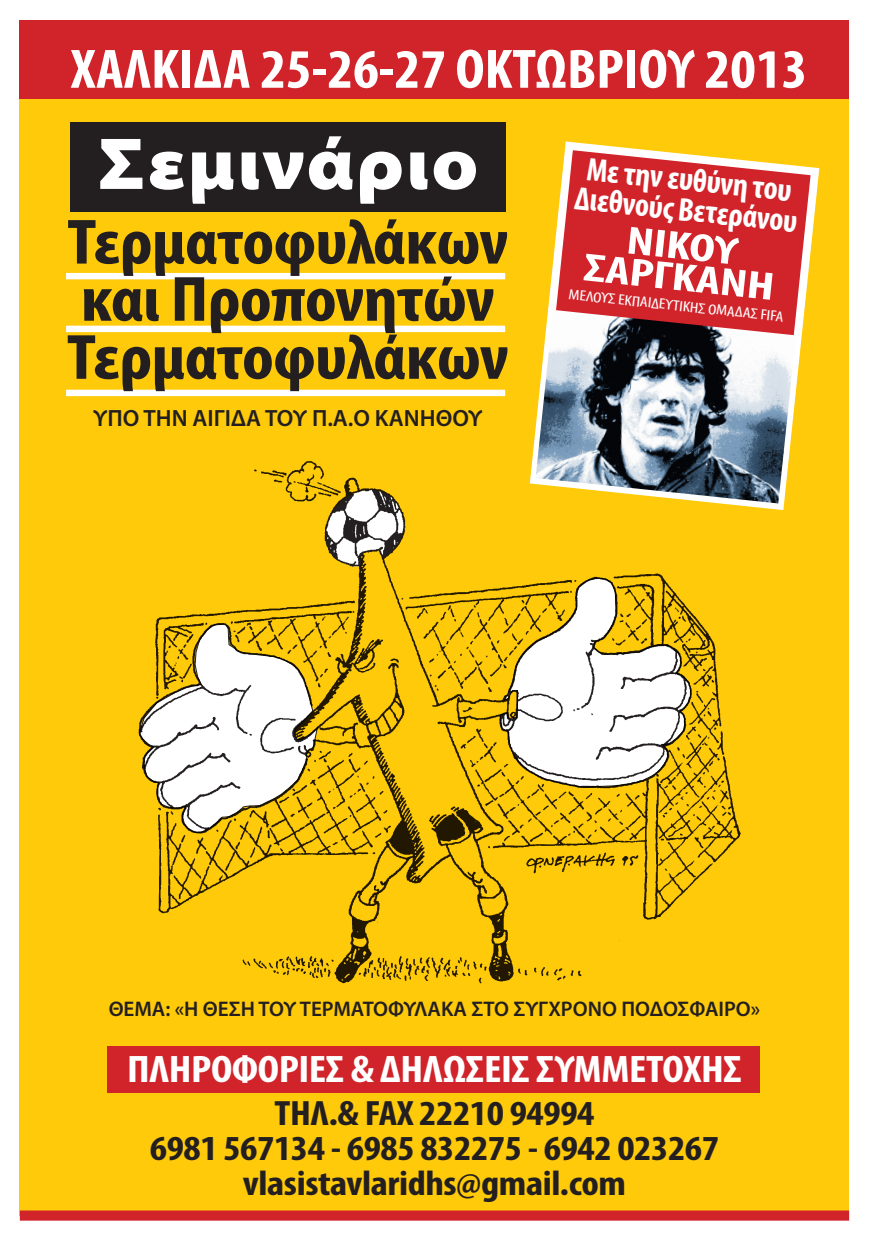
<style>
.page{position:relative;width:869px;height:1241px;background:#fff}
.page>*{position:absolute;margin:0;border:0;box-sizing:border-box;transform-origin:0 0}
.t1{font:900 semi-expanded 74.02px "Myriad Pro";letter-spacing:.03em;color:#fff}
.t2{font:700 condensed 64.4px "Myriad Pro";letter-spacing:-.01em;color:#231f20;scale:1.15 1}
.t3{font:700 condensed 55.82px "Myriad Pro";color:#fff;scale:1.08 1}
.t4{font:700 condensed 39.55px "Myriad Pro";color:#fff;scale:1.35 1}
.t5{font:700 condensed 38.5px "Myriad Pro";letter-spacing:-.01em;color:#fff;scale:1.15 1}
.t6{font:700 condensed 35.26px "Myriad Pro";letter-spacing:-.01em;color:#231f20;scale:1.15 1}
.t7{font:700 condensed 32.9px "Myriad Pro";color:#fff}
.t8{font:600 23.54px "Myriad Pro";color:#231f20}
.t9{font:600 21.18px "Myriad Pro";color:#231f20}
.t10{font:condensed 14.7px "Myriad Pro";color:#fff;scale:1.25 1}
</style>
<div class="page">
<div style="left:20px;top:20px;width:828px;height:1195px;background:#feca0a"></div>
<svg style="left:532px;top:141px;width:288px;height:369px"></svg>
<img style="left:535px;top:310px;width:260px;height:193px">
<img style="left:138px;top:456px;width:612px;height:528px">
<div style="left:20px;top:1210px;width:828px;height:10px;background:#d1232a"></div>
<div style="left:66px;top:273px;width:439px;height:6px;background:#fff"></div>
<div style="left:66px;top:325px;width:439px;height:7px;background:#fff"></div>
<div style="left:66px;top:389px;width:439px;height:7px;background:#fff"></div>
<div style="left:70px;top:122px;width:435px;height:90px;background:#231f20"></div>
<div style="left:107px;top:1045px;width:652px;height:47px;background:#d1232a"></div>
<div style="left:20px;top:20px;width:828px;height:79px;background:#d1232a"></div>
<p class="t3" style="left:71px;top:38px;width:683px">ΧΑΛΚΙΔΑ 25-26-27 ΟΚΤΩΒΡΙΟΥ 2013</p>
<p class="t1" style="left:97px;top:121px;width:382px">Σεμινάριο</p>
<p class="t2" style="left:67px;top:206px;width:385px">Τερματοφυλάκων</p>
<p class="t2" style="left:81px;top:264px;width:361px">και Προπονητών</p>
<p class="t2" style="left:67px;top:322px;width:386px">Τερματοφυλάκων</p>
<p class="t8" style="left:93px;top:405px;width:391px">ΥΠΟ ΤΗΝ ΑΙΓΙΔΑ ΤΟΥ Π.Α.Ο ΚΑΝΗΘΟΥ</p>
<p class="t7" style="left:588px;top:151px;width:207px;rotate:6deg">Με την ευθύνη του</p>
<p class="t7" style="left:576px;top:180px;width:225px;rotate:6deg">Διεθνούς Βετεράνου</p>
<p class="t4" style="left:628px;top:218px;width:84px;rotate:6deg">ΝΙΚΟΥ</p>
<p class="t4" style="left:586px;top:245px;width:143px;rotate:6deg">ΣΑΡΓΚΑΝΗ</p>
<p class="t10" style="left:569px;top:286px;width:174px;rotate:6deg">ΜΕΛΟΥΣ ΕΚΠΑΙΔΕΥΤΙΚΗΣ ΟΜΑΔΑΣ FIFA</p>
<p class="t9" style="left:109px;top:997px;width:652px">ΘΕΜΑ: «Η ΘΕΣΗ ΤΟΥ ΤΕΡΜΑΤΟΦΥΛΑΚΑ ΣΤΟ ΣΥΓΧΡΟΝΟ ΠΟΔΟΣΦΑΙΡΟ»</p>
<p class="t5" style="left:127px;top:1047px;width:536px">ΠΛΗΡΟΦΟΡΙΕΣ &amp; ΔΗΛΩΣΕΙΣ ΣΥΜΜΕΤΟΧΗΣ</p>
<p class="t6" style="left:274px;top:1093px;width:280px">ΤΗΛ.&amp; FAX 22210 94994</p>
<p class="t6" style="left:150px;top:1128px;width:496px">6981 567134 - 6985 832275 - 6942 023267</p>
<p class="t6" style="left:243px;top:1163px;width:334px">vlasistavlaridhs@gmail.com</p>
</div>
